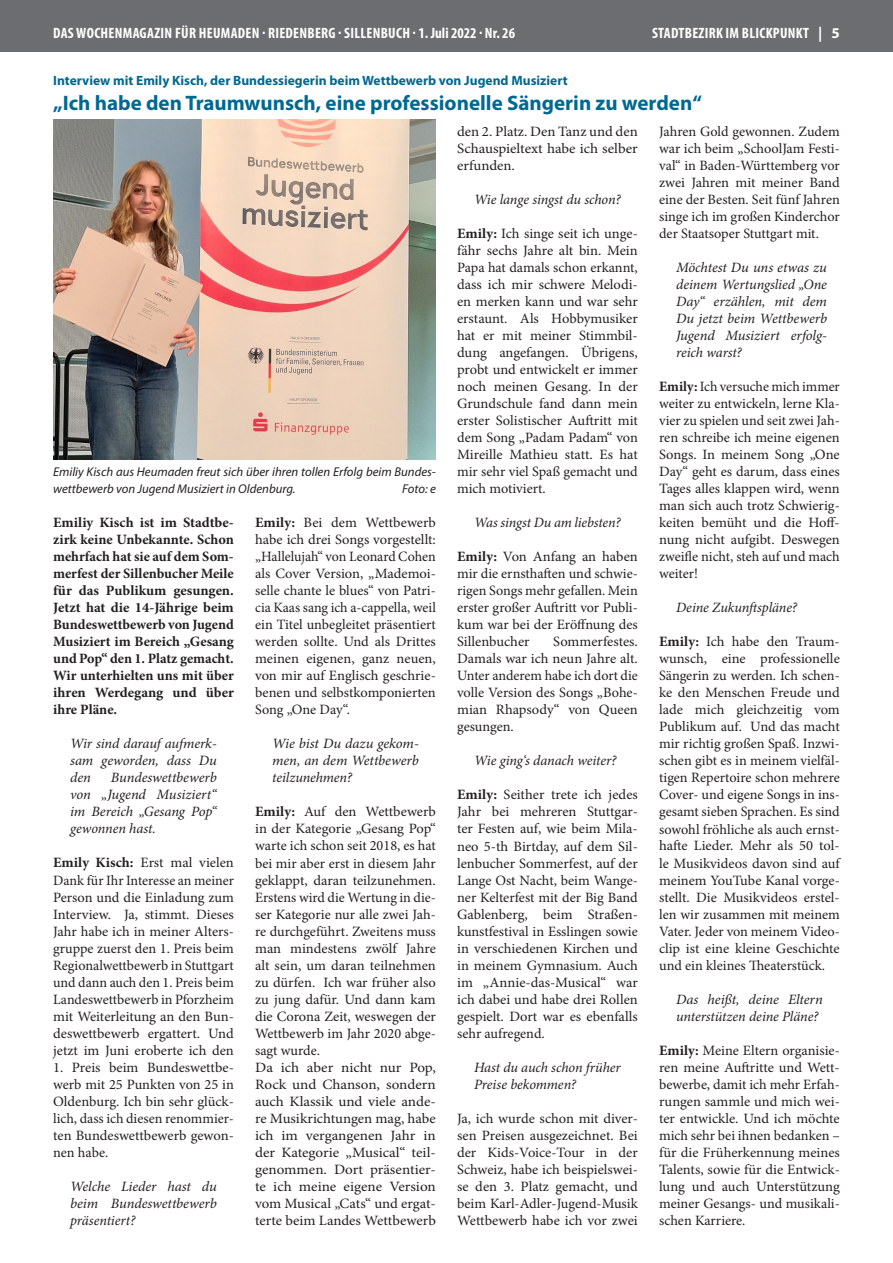
<style>
.page{position:relative;width:893px;height:1263px;background:#fff}
.page>*{position:absolute;margin:0;border:0;box-sizing:border-box;transform-origin:0 0}
.t1{font:700 21px "Myriad Pro";color:#006991}
.t2{font:700 condensed 15px "Myriad Pro";letter-spacing:.02em;color:#fff}
.t3{font:14.25px/17px "Minion Pro";color:#231f20;text-align:justify}
.t4{font:italic 14.25px/17px "Minion Pro";letter-spacing:-.005em;color:#231f20;text-align:justify}
.t5{font:700 14.25px/17px "Minion Pro";letter-spacing:-.005em;color:#231f20;text-align:justify}
.t6{font:14.25px/17px "Minion Pro";color:#231f20;text-align:justify;scale:1.04 1}
.t7{font:700 13.5px "Myriad Pro";color:#006991}
.t8{font:italic 12.75px/17px "Myriad Pro";color:#231f20}
.s1{font-stretch:normal}
.s2{font-weight:700}
</style>
<div class="page">
<div style="left:0;top:0;width:893px;height:51px;background:#6c6d70"></div>
<img style="left:53px;top:119px;width:383px;height:340px">
<p class="t2" style="left:53px;top:23px;width:463px">DAS WOCHENMAGAZIN FÜR HEUMADEN · RIEDENBERG ·SILLENBUCH · 1. JULI 2022 · NR. 26</p>
<p class="t2" style="left:652px;top:23px;width:189px">STADTBEZIRK IM BLICKPUNKT <span class="s1">| 5</span></p>
<p class="t7" style="left:53px;top:72px;width:516px">Interview mit Emily Kisch, der Bundessiegerin beim Wettbewerb von Jugend Musiziert</p>
<h1 class="t1" style="left:53px;top:89px;width:650px">„Ich habe den Traumwunsch, eine professionelle Sängerin zu werden“</h1>
<p class="t8" style="left:53px;top:463px;width:384px">Emiliy Kisch aus Heumaden freut sich über ihren tollen Erfolg beim Bundes&shy;wettbewerb von Jugend Musiziert in Oldenburg.</p>
<p class="t8" style="left:402px;top:480px;width:35px">Foto: e</p>
<p class="t5" style="left:53px;top:514px;width:182px">Emiliy Kisch ist im Stadtbe&shy;zirk keine Unbekannte. Schon mehrfach hat sie auf dem Som&shy;merfest der Sillenbucher Meile für das Publikum gesungen.<br>Jetzt hat die 14-Jährige beim Bundeswettbewerb von Jugend Musiziert im Bereich „Gesang und Pop“ den 1. Platz gemacht.<br>Wir unterhielten uns mit über ihren Werdegang und über ihre Pläne.</p>
<p class="t4" style="left:70px;top:735px;width:148px">Wir sind darauf aufmerk&shy;sam geworden, dass Du den</p>
<p class="t4" style="left:70px;top:769px;width:148px;text-indent:41px">Bundeswettbewerb von „Jugend Musiziert“ im Bereich „Gesang Pop“ gewonnen hast.</p>
<p class="t3" style="left:53px;top:854px;width:182px"><span class="s2">Emily Kisch:</span> Erst mal vielen Dank für Ihr Interesse an meiner Person und die Einladung zum Interview. Ja, stimmt. Dieses Jahr habe ich in meiner Alters&shy;gruppe zuerst den 1. Preis beim Regionalwettbewerb in Stuttgart und dann auch den 1. Preis beim Landeswettbewerb in Pforzheim mit Weiterleitung an den Bun&shy;deswettbewerb ergattert. Und jetzt im Juni eroberte ich den</p>
<p class="t3" style="left:53px;top:1059px;width:182px">1. Preis beim Bundeswettbe&shy;werb mit 25 Punkten von 25 in Oldenburg. Ich bin sehr glück&shy;lich, dass ich diesen renommier&shy;ten Bundeswettbewerb gewon&shy;nen habe.</p>
<p class="t4" style="left:70px;top:1177px;width:148px">Welche Lieder hast du beim Bundeswettbewerb präsentiert?</p>
<p class="t3" style="left:255px;top:514px;width:182px"><span class="s2">Emily:</span> Bei dem Wettbewerb habe ich drei Songs vorgestellt: „Hallelujah“ von Leonard Cohen als Cover Version, „Mademoi&shy;selle chante le blues“ von Patri&shy;cia Kaas sang ich a-cappella, weil ein Titel unbegleitet präsentiert werden sollte. Und als Drittes meinen eigenen, ganz neuen, von mir auf Englisch geschrie&shy;benen und selbstkomponierten Song „One Day“.</p>
<p class="t4" style="left:272px;top:735px;width:148px">Wie bist Du dazu gekom&shy;men, an dem Wettbewerb teilzunehmen?</p>
<p class="t3" style="left:255px;top:803px;width:182px;text-align:left"><span class="s2">Emily:</span> Auf den Wettbewerb in der Kategorie „Gesang Pop“ warte ich schon seit 2018, es hat bei mir aber erst in diesem Jahr geklappt, daran teilzunehmen.<br>Erstens wird die Wertung in die&shy;ser Kategorie nur alle zwei Jah&shy;re durchgeführt. Zweitens muss man mindestens zwölf Jahre alt sein, um daran teilnehmen zu dürfen. Ich war früher also zu jung dafür. Und dann kam die Corona Zeit, weswegen der<br>Wettbewerb im Jahr 2020 abge&shy;sagt wurde.<br>Da ich aber nicht nur Pop,<br>Rock und Chanson, sondern auch Klassik und viele ande&shy;re Musikrichtungen mag, habe ich im vergangenen Jahr in der Kategorie „Musical“ teil&shy;genommen. Dort präsentier&shy;te ich meine eigene Version vom Musical „Cats“ und ergat&shy;terte beim Landes Wettbewerb</p>
<p class="t6" style="left:457px;top:123px;width:175px">den 2. Platz. Den Tanz und den Schauspieltext habe ich selber erfunden.</p>
<p class="t4" style="left:474px;top:191px;width:148px">Wie lange singst du schon?</p>
<p class="t3" style="left:457px;top:225px;width:182px"><span class="s2">Emily:</span> Ich singe seit ich unge&shy;fähr sechs Jahre alt bin. Mein Papa hat damals schon erkannt, dass ich mir schwere Melodi&shy;en merken kann und war sehr erstaunt. Als Hobbymusiker hat er mit meiner Stimmbil&shy;dung angefangen. Übrigens, probt und entwickelt er immer noch meinen Gesang. In der Grundschule fand dann mein erster Solistischer Auftritt mit dem Song „Padam Padam“ von Mireille Mathieu statt. Es hat mir sehr viel Spaß gemacht und mich motiviert.</p>
<p class="t4" style="left:474px;top:514px;width:148px">Was singst Du am liebsten?</p>
<p class="t3" style="left:457px;top:548px;width:182px"><span class="s2">Emily:</span> Von Anfang an haben mir die ernsthaften und schwie&shy;rigen Songs mehr gefallen. Mein erster großer Auftritt vor Publi&shy;kum war bei der Eröffnung des Sillenbucher</p>
<p class="t3" style="left:457px;top:633px;width:182px;text-indent:96px">Sommerfestes.<br>Damals war ich neun Jahre alt.<br>Unter anderem habe ich dort die volle Version des Songs „Bohe&shy;mian Rhapsody“ von Queen gesungen.</p>
<p class="t4" style="left:474px;top:752px;width:144px">Wie ging‘s danach weiter?</p>
<p class="t3" style="left:457px;top:786px;width:182px"><span class="s2">Emily:</span> Seither trete ich jedes Jahr bei mehreren Stuttgar&shy;ter Festen auf, wie beim Mila&shy;neo 5-th Birtday, auf dem Sil&shy;lenbucher Sommerfest, auf der Lange Ost Nacht, beim Wange&shy;ner Kelterfest mit der Big Band Gablenberg, beim Straßen&shy;kunstfestival in Esslingen sowie in verschiedenen Kirchen und in meinem Gymnasium. Auch im „Annie-das-Musical“ war ich dabei und habe drei Rollen gespielt. Dort war es ebenfalls sehr aufregend.</p>
<p class="t4" style="left:474px;top:1058px;width:148px">Hast du auch schon früher<br>Preise bekommen?</p>
<p class="t3" style="left:457px;top:1110px;width:182px">Ja, ich wurde schon mit diver&shy;sen Preisen ausgezeichnet. Bei der Kids-Voice-Tour in der Schweiz, habe ich beispielswei&shy;se den 3. Platz gemacht, und beim Karl-Adler-Jugend-Musik Wettbewerb habe ich vor zwei</p>
<p class="t3" style="left:659px;top:123px;width:182px">Jahren Gold gewonnen. Zudem war ich beim „SchoolJam Festi&shy;val“ in Baden-Württemberg vor zwei Jahren mit meiner Band eine der Besten. Seit fünf Jahren singe ich im großen Kinderchor der Staatsoper Stuttgart mit.</p>
<p class="t4" style="left:676px;top:259px;width:152px">Möchtest Du uns etwas zu deinem Wertungslied „One Day“ erzählen, mit dem Du jetzt beim Wettbewerb Jugend Musiziert erfolg&shy;reich warst?</p>
<p class="t3" style="left:659px;top:378px;width:182px"><span class="s2">Emily:</span> Ich versuche mich immer weiter zu entwickeln, lerne Kla&shy;vier zu spielen und seit zwei Jah&shy;ren schreibe ich meine eigenen Songs. In meinem Song „One Day“ geht es darum, dass eines Tages alles klappen wird, wenn man sich auch trotz Schwierig&shy;keiten bemüht und die Hoff&shy;nung nicht aufgibt. Deswegen zweifle nicht, steh auf und mach weiter!</p>
<p class="t4" style="left:676px;top:599px;width:123px">Deine Zukunftspläne?</p>
<p class="t3" style="left:659px;top:633px;width:182px"><span class="s2">Emily:</span> Ich habe den Traum&shy;wunsch, eine professionelle Sängerin zu werden. Ich schen&shy;ke den Menschen Freude und lade mich gleichzeitig vom Publikum auf. Und das macht mir richtig großen Spaß. Inzwi&shy;schen gibt es in meinem vielfäl&shy;tigen Repertoire schon mehrere Cover- und eigene Songs in ins&shy;gesamt sieben Sprachen. Es sind sowohl fröhliche als auch ernst&shy;hafte Lieder. Mehr als 50 tol&shy;le Musikvideos davon sind auf meinem YouTube Kanal vorge&shy;stellt. Die Musikvideos erstel&shy;len wir zusammen mit meinem Vater. Jeder von meinem Video&shy;clip ist eine kleine Geschichte und ein kleines Theaterstück.</p>
<p class="t4" style="left:676px;top:990px;width:148px">Das heißt, deine Eltern unterstützen deine Pläne?</p>
<p class="t3" style="left:659px;top:1042px;width:182px"><span class="s2">Emily:</span> Meine Eltern organisie&shy;ren meine Auftritte und Wett&shy;bewerbe, damit ich mehr Erfah&shy;rungen sammle und mich wei&shy;ter entwickle. Und ich möchte mich sehr bei ihnen bedanken – für die Früherkennung meines Talents, sowie für die Entwick&shy;lung und auch Unterstützung meiner Gesangs- und musikali&shy;schen Karriere.</p>
</div>
